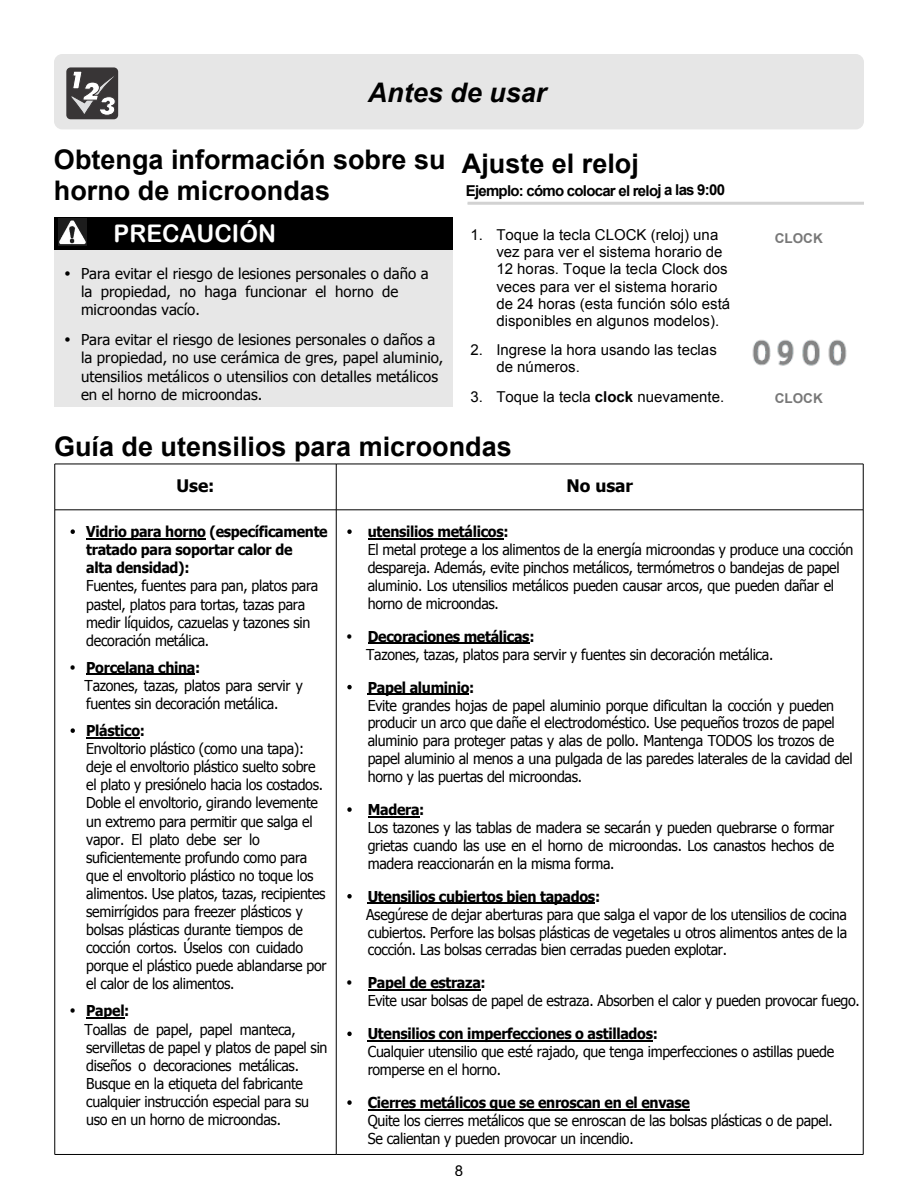
<style>
.page{position:relative;width:918px;height:1188px;background:#fff}
.page>*{position:absolute;margin:0;border:0;box-sizing:border-box;transform-origin:0 0}
.t1{font:700 27px/30.9px "Arial";color:#000}
.t2{font:italic 700 27px "Arial";color:#000}
.t3{font:24.3px "Arial Rounded MT Bold";color:#fff}
.t4{font:700 17.25px "Tahoma";color:#000}
.t5{font:15px/18.1px "Tahoma";letter-spacing:-.02em;color:#000;scale:.95 1}
.t6{font:15px/18.1px "Tahoma";color:#000}
.t7{font:15px/17.2px "Arial";color:#000}
.t8{font:700 15px/18.1px "Tahoma";letter-spacing:-.02em;color:#000;scale:.95 1}
.t9{font:700 15px "Arial";letter-spacing:-.05em;color:#000}
.t10{font:700 13.5px "Arial";color:#787878}
.s1{font-weight:700}
</style>
<div class="page">
<div style="left:54px;top:54px;width:810px;height:75px;background:#e6e6e6;border-radius:8px"></div>
<div style="left:54px;top:217px;width:398px;height:33px;background:#000"></div>
<img style="left:59px;top:218px;width:28px;height:28px">
<div style="left:54px;top:250px;width:398px;height:157px;background:#e7e7e7"></div>
<svg style="left:71px;top:529px;width:4px;height:5px"></svg>
<hr style="left:86px;top:538px;width:120px;height:2px;background:#000">
<hr style="left:86px;top:674px;width:109px;height:1px;background:#000">
<svg style="left:71px;top:728px;width:4px;height:5px"></svg>
<hr style="left:86px;top:737px;width:54px;height:1px;background:#000">
<hr style="left:86px;top:1017px;width:38px;height:2px;background:#000">
<svg style="left:347px;top:529px;width:5px;height:5px"></svg>
<hr style="left:368px;top:538px;width:135px;height:2px;background:#000">
<hr style="left:368px;top:643px;width:161px;height:1px;background:#000">
<svg style="left:347px;top:685px;width:5px;height:4px"></svg>
<hr style="left:368px;top:694px;width:101px;height:1px;background:#000">
<svg style="left:347px;top:807px;width:5px;height:5px"></svg>
<hr style="left:368px;top:816px;width:51px;height:1px;background:#000">
<svg style="left:347px;top:894px;width:5px;height:5px"></svg>
<hr style="left:368px;top:903px;width:227px;height:1px;background:#000">
<hr style="left:368px;top:989px;width:113px;height:2px;background:#000">
<svg style="left:347px;top:1032px;width:5px;height:4px"></svg>
<hr style="left:368px;top:1040px;width:285px;height:2px;background:#000">
<svg style="left:347px;top:1100px;width:5px;height:5px"></svg>
<hr style="left:368px;top:1109px;width:322px;height:1px;background:#000">
<hr style="left:55px;top:464px;width:281px;height:1px;background:#000">
<hr style="left:336px;top:464px;width:527px;height:1px;background:#000">
<hr style="left:55px;top:509px;width:281px;height:1px;background:#000">
<hr style="left:336px;top:509px;width:527px;height:1px;background:#000">
<hr style="left:55px;top:1154px;width:281px;height:1px;background:#000">
<hr style="left:336px;top:1154px;width:527px;height:1px;background:#000">
<hr style="left:54px;top:464px;width:1px;height:46px;background:#000">
<hr style="left:54px;top:510px;width:1px;height:644px;background:#000">
<hr style="left:336px;top:464px;width:1px;height:46px;background:#000">
<hr style="left:336px;top:510px;width:1px;height:644px;background:#000">
<hr style="left:863px;top:464px;width:1px;height:46px;background:#000">
<hr style="left:863px;top:510px;width:1px;height:644px;background:#000">
<div style="left:66px;top:67px;width:52px;height:52px;background:#383536;border-radius:4px"></div>
<svg style="left:71px;top:71px;width:45px;height:45px"></svg>
<hr style="left:468px;top:202px;width:396px;height:3px;background:#d2d2d2">
<img style="left:752px;top:339px;width:95px;height:27px">
<h1 class="t2" style="left:368px;top:82px;width:180px">Antes de usar</h1>
<h1 class="t1" style="left:54px;top:147px;width:393px">Obtenga información sobre su horno de microondas</h1>
<h2 class="t3" style="left:114px;top:225px;width:164px">PRECAUCIÓN</h2>
<p class="t6" style="left:81px;top:266px;width:349px;text-indent:-17px">✓ Para evitar el riesgo de lesiones personales o daño a la propiedad, no haga funcionar el horno de microondas vacío.</p>
<p class="t6" style="left:81px;top:332px;width:364px;text-indent:-17px">✓ Para evitar el riesgo de lesiones personales o daños a la propiedad, no use cerámica de gres, papel aluminio, utensilios metálicos o utensilios con detalles metálicos en el horno de microondas.</p>
<h1 class="t1" style="left:462px;top:150px;width:179px">Ajuste el reloj</h1>
<p class="t9" style="left:466px;top:185px;width:261px">Ejemplo: cómo colocar el reloj a las 9:00</p>
<p class="t7" style="left:496px;top:227px;width:235px;text-indent:-26px">1. Toque la tecla CLOCK (reloj) una vez para ver el sistema horario de 12 horas. Toque la tecla Clock dos veces para ver el sistema horario de 24 horas (esta función sólo está disponibles en algunos modelos).</p>
<p class="t7" style="left:496px;top:343px;width:222px;text-indent:-26px">2. Ingrese la hora usando las teclas de números.</p>
<p class="t7" style="left:470px;top:389px;width:255px">3. Toque la tecla <span class="s1">clock</span> nuevamente.</p>
<p class="t10" style="left:775px;top:393px;width:50px">CLOCK</p>
<p class="t10" style="left:775px;top:233px;width:50px">CLOCK</p>
<h1 class="t1" style="left:54px;top:433px;width:459px">Guía de utensilios para microondas</h1>
<p class="t4" style="left:176px;top:479px;width:40px">Use:</p>
<p class="t4" style="left:566px;top:479px;width:68px">No usar</p>
<p class="t8" style="left:86px;top:524px;width:256px">Vidrio para horno (específicamente tratado para soportar calor de<br>alta densidad):</p>
<p class="t5" style="left:86px;top:578px;width:246px">Fuentes, fuentes para pan, platos para pastel, platos para tortas, tazas para medir líquidos, cazuelas y tazones sin decoración metálica.</p>
<p class="t5" style="left:85px;top:660px;width:231px;text-indent:-15px">✓ <span class="s1">Porcelana china:<br></span>Tazones, tazas, platos para servir y fuentes sin decoración metálica.</p>
<p class="t8" style="left:86px;top:723px;width:63px">Plástico:</p>
<p class="t5" style="left:86px;top:741px;width:255px">Envoltorio plástico (como una tapa): deje el envoltorio plástico suelto sobre el plato y presiónelo hacia los costados.<br>Doble el envoltorio, girando levemente un extremo para permitir que salga el vapor. El plato debe ser lo suficientemente profundo como para que el envoltorio plástico no toque los alimentos. Use platos, tazas, recipientes semirrígidos para freezer plásticos y bolsas plásticas durante tiempos de cocción cortos. Úselos con cuidado porque el plástico puede ablandarse por el calor de los alimentos.</p>
<p class="t5" style="left:85px;top:1003px;width:257px;text-indent:-15px">✓ <span class="s1">Papel:<br></span>Toallas de papel, papel manteca, servilletas de papel y platos de papel sin diseños o decoraciones metálicas.<br>Busque en la etiqueta del fabricante cualquier instrucción especial para su uso en un horno de microondas.</p>
<p class="t8" style="left:368px;top:524px;width:150px">utensilios metálicos:</p>
<p class="t5" style="left:368px;top:542px;width:513px">El metal protege a los alimentos de la energía microondas y produce una cocción despareja. Además, evite pinchos metálicos, termómetros o bandejas de papel aluminio. Los utensilios metálicos pueden causar arcos, que pueden dañar el horno de microondas.</p>
<p class="t5" style="left:366px;top:629px;width:430px;text-indent:-20px">✓ <span class="s1">Decoraciones metálicas:<br></span>Tazones, tazas, platos para servir y fuentes sin decoración metálica.</p>
<p class="t8" style="left:368px;top:679px;width:114px">Papel aluminio:</p>
<p class="t5" style="left:368px;top:697px;width:512px">Evite grandes hojas de papel aluminio porque dificultan la cocción y pueden producir un arco que dañe el electrodoméstico. Use pequeños trozos de papel aluminio para proteger patas y alas de pollo. Mantenga TODOS los trozos de papel aluminio al menos a una pulgada de las paredes laterales de la cavidad del horno y las puertas del microondas.</p>
<p class="t8" style="left:368px;top:802px;width:61px">Madera:</p>
<p class="t5" style="left:368px;top:820px;width:492px;text-align:justify">Los tazones y las tablas de madera se secarán y pueden quebrarse o formar grietas cuando las use en el horno de microondas. Los canastos hechos de madera reaccionarán en la misma forma.</p>
<p class="t8" style="left:368px;top:888px;width:246px">Utensilios cubiertos bien tapados:</p>
<p class="t5" style="left:366px;top:907px;width:508px;text-align:justify">Asegúrese de dejar aberturas para que salga el vapor de los utensilios de cocina cubiertos. Perfore las bolsas plásticas de vegetales u otros alimentos antes de la cocción. Las bolsas cerradas bien cerradas pueden explotar.</p>
<p class="t5" style="left:368px;top:975px;width:519px;text-indent:-22px">✓ <span class="s1">Papel de estraza:<br></span>Evite usar bolsas de papel de estraza. Absorben el calor y pueden provocar fuego.</p>
<p class="t8" style="left:368px;top:1026px;width:307px">Utensilios con imperfecciones o astillados:</p>
<p class="t5" style="left:368px;top:1044px;width:492px">Cualquier utensilio que esté rajado, que tenga imperfecciones o astillas puede romperse en el horno.</p>
<p class="t8" style="left:368px;top:1095px;width:341px">Cierres metálicos que se enroscan en el envase</p>
<p class="t5" style="left:368px;top:1113px;width:491px">Quite los cierres metálicos que se enroscan de las bolsas plásticas o de papel.<br>Se calientan y pueden provocar un incendio.</p>
<p class="t7" style="left:455px;top:1163px;width:10px">8</p>
</div>
